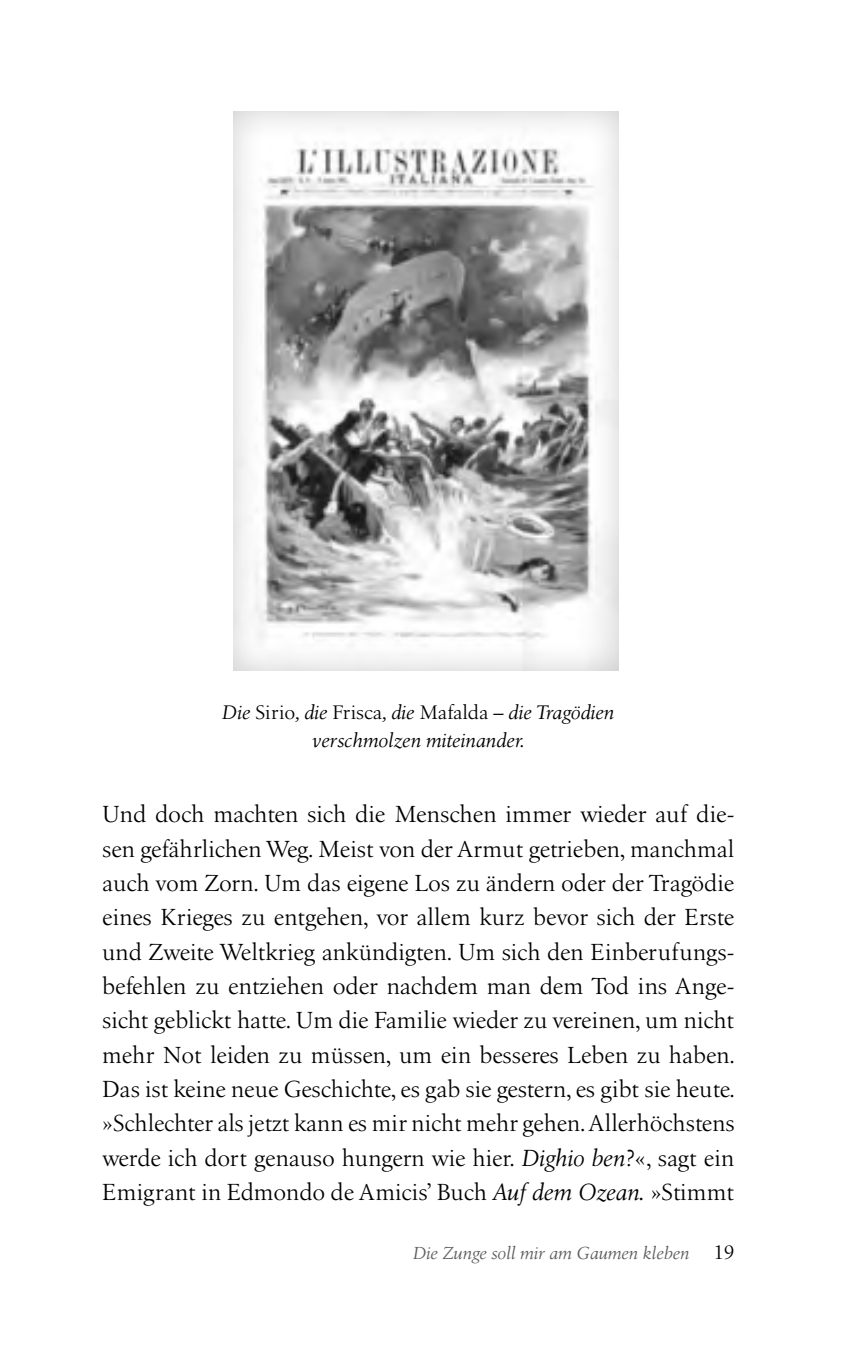
<style>
.page{position:relative;width:862px;height:1372px;background:#fff}
.page>*{position:absolute;margin:0;border:0;box-sizing:border-box;transform-origin:0 0}
.GT-1LZ_vor{font:24.07px/34.2px "Birka LT Pro";color:#000;text-align:justify}
.BU{font:italic 20.25px/27.7px "Birka LT Pro";letter-spacing:-.01em;color:#000;text-align:center}
.t1{font:italic 18px "Birka LT Pro";letter-spacing:-.01em;color:#5e5e5e}
.s1{font-style:normal}
.s2{font-style:italic}
.s3{font-style:normal;font-size:20.25px;color:#000}
</style>
<div class="page">
<div style="left:215px;top:105px;width:405px;height:567px;background:#000;opacity:.2"></div>
<p class="BU" style="left:222px;top:698px;width:394px">Die <span class="s1">Sirio</span>, die <span class="s1">Frisca</span>, die <span class="s1">Mafalda</span> – die Tragödien verschmolzen miteinander.</p>
<p class="GT-1LZ_vor" style="left:102px;top:797px;width:634px">Und doch machten sich die Menschen immer wieder auf die&shy;sen gefährlichen Weg. Meist von der Armut getrieben, manchmal auch vom Zorn. Um das eigene Los zu ändern oder der Tragödie eines Krieges zu entgehen, vor allem kurz bevor sich der Erste und Zweite Weltkrieg ankündigten. Um sich den Einberufungs&shy;befehlen zu entziehen oder nachdem man dem Tod ins Ange&shy;sicht geblickt hatte. Um die Familie wieder zu vereinen, um nicht mehr Not leiden zu müssen, um ein besseres Leben zu haben.<br>Das ist keine neue Geschichte, es gab sie gestern, es gibt sie heute. »Schlechter als jetzt kann es mir nicht mehr gehen. Allerhöchstens werde ich dort genauso hungern wie hier. <span class="s2">Dighio ben</span>?«, sagt ein Emigrant in Edmondo de Amicis’ Buch <span class="s2">Auf dem Ozean.</span> »Stimmt</p>
<p class="t1" style="left:412px;top:1242px;width:323px">Die Zunge soll mir am Gaumen kleben <span class="s3">19</span></p>
</div>
